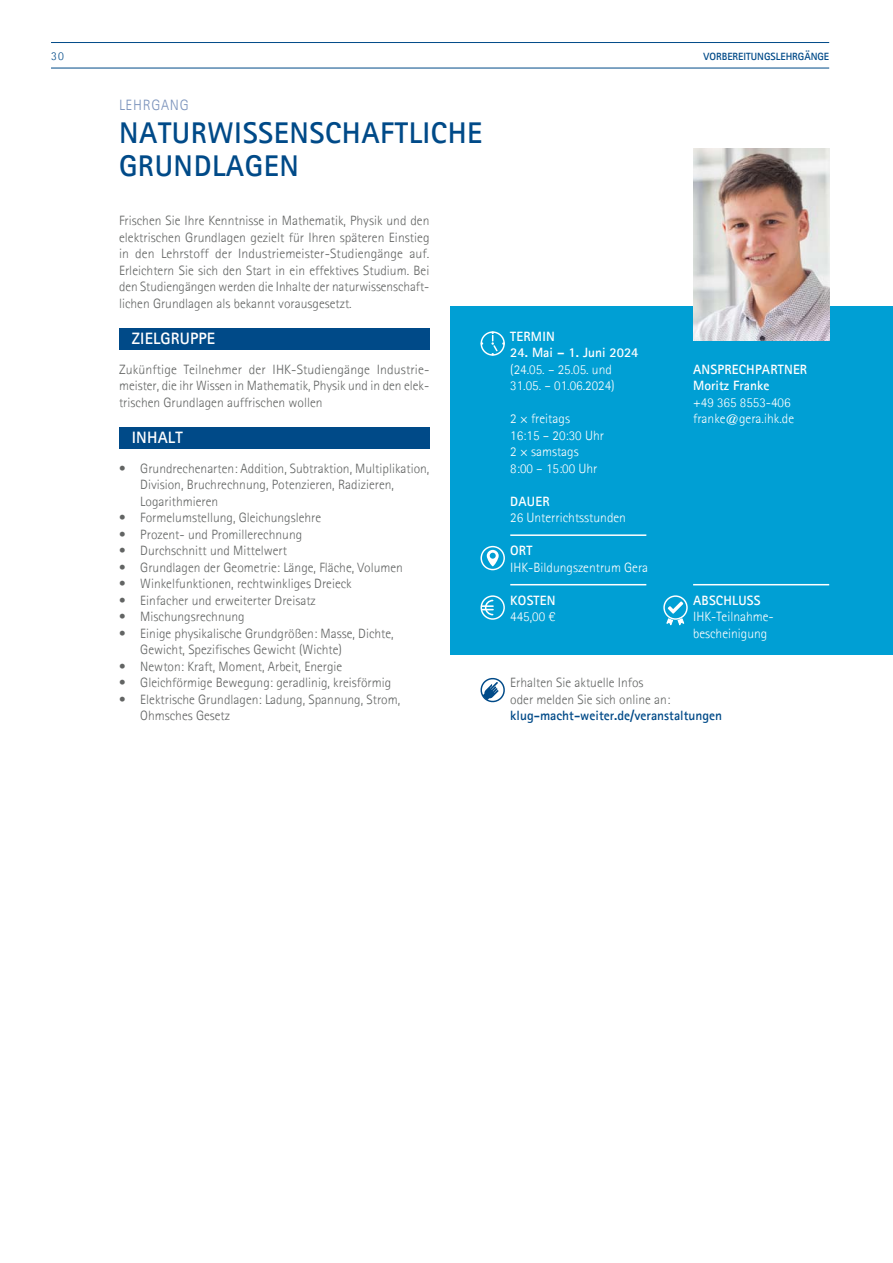
<style>
.page{position:relative;width:893px;height:1263px;background:#fff}
.page>*{position:absolute;margin:0;border:0;box-sizing:border-box;transform-origin:0 0}
.t1{font:700 30px "Agfa Rotis Sans Serif";letter-spacing:.02em;color:#004a88}
.t2{font:700 16.5px "Agfa Rotis Sans Serif";letter-spacing:.01em;color:#fff}
.t3{font:300 15px "Agfa Rotis Sans Serif";letter-spacing:.05em;color:#7b93bc}
.t4{font:300 13.5px/16.5px "Agfa Rotis Sans Serif";color:#626463}
.t5{font:300 13.5px/16.5px "Agfa Rotis Sans Serif";color:#fff}
.t6{font:700 13.5px "Agfa Rotis Sans Serif";letter-spacing:.015em;color:#fff}
.t7{font:700 13.5px "Agfa Rotis Sans Serif";color:#004a88}
.t8{font:300 12px "Agfa Rotis Sans Serif";color:#004a88}
.t9{font:700 10.5px "Agfa Rotis Sans Serif";color:#004a88}
</style>
<div class="page">
<hr style="left:51px;top:68px;width:778px;height:1px;background:#004a88">
<hr style="left:51px;top:42px;width:778px;height:1px;background:#004a88">
<div style="left:451px;top:306px;width:442px;height:349px;background:#009fd4"></div>
<div style="left:119px;top:328px;width:310px;height:21px;background:#004a88"></div>
<div style="left:119px;top:427px;width:310px;height:21px;background:#004a88"></div>
<hr style="left:510px;top:534px;width:136px;height:2px;background:#fff">
<hr style="left:510px;top:584px;width:136px;height:1px;background:#fff">
<svg style="left:480px;top:331px;width:25px;height:25px"></svg>
<svg style="left:480px;top:546px;width:25px;height:24px"></svg>
<svg style="left:480px;top:595px;width:25px;height:25px"></svg>
<hr style="left:693px;top:584px;width:136px;height:1px;background:#fff">
<svg style="left:663px;top:595px;width:25px;height:31px"></svg>
<svg style="left:480px;top:677px;width:25px;height:26px"></svg>
<img style="left:693px;top:149px;width:136px;height:191px">
<p class="t8" style="left:51px;top:49px;width:14px">30</p>
<p class="t9" style="left:704px;top:50px;width:127px">VORBEREITUNGSLEHRGÄNGE</p>
<p class="t3" style="left:119px;top:96px;width:71px">LEHRGANG</p>
<h1 class="t1" style="left:119px;top:114px;width:209px">NATURWISSENSCHAF</h1>
<h1 class="t1" style="left:395px;top:114px;width:89px">TLICH E</h1>
<h1 class="t1" style="left:119px;top:147px;width:181px">GRUNDLAGEN</h1>
<p class="t4" style="left:119px;top:212px;width:312px;text-align:justify">Frischen Sie Ihre Kenntnisse in Mathematik, Physik und den elektrischen Grundlagen gezielt für Ihren späteren Einstieg in den Lehrstoff der Industriemeister-Studiengänge auf.<br>Erleichtern Sie sich den Start in ein effektives Studium. Bei den Studiengängen werden die Inhalte der naturwissenschaft&shy;lichen Grundlagen als bekannt vorausgesetzt.</p>
<p class="t2" style="left:132px;top:328px;width:85px">ZIELGRUPPE</p>
<p class="t4" style="left:119px;top:361px;width:312px">Zukünftige Teilnehmer der IHK-Studiengänge Industrie&shy;meister, die ihr Wissen in Mathematik, Physik und in den elek&shy;trischen Grundlagen auffrischen wollen</p>
<p class="t2" style="left:132px;top:427px;width:52px">INHALT</p>
<p class="t4" style="left:140px;top:460px;width:291px;text-indent:-21px">• Grundrechenarten: Addition, Subtraktion, Multiplikation,<br>Division, Bruchrechnung, Potenzieren, Radizieren,<br>Logarithmieren</p>
<p class="t4" style="left:119px;top:509px;width:204px">• Formelumstellung, Gleichungslehre</p>
<p class="t4" style="left:119px;top:526px;width:185px">• Prozent- und Promillerechnung</p>
<p class="t4" style="left:119px;top:542px;width:170px">• Durchschnitt und Mittelwert</p>
<p class="t4" style="left:119px;top:559px;width:285px">• Grundlagen der Geometrie: Länge, Fläche, Volumen</p>
<p class="t4" style="left:119px;top:575px;width:234px">• Winkelfunktionen, rechtwinkliges Dreieck</p>
<p class="t4" style="left:119px;top:592px;width:198px">• Einfacher und erweiterter Dreisatz</p>
<p class="t4" style="left:119px;top:608px;width:127px">• Mischungsrechnung</p>
<p class="t4" style="left:140px;top:625px;width:255px;text-indent:-21px">• Einige physikalische Grundgrößen: Masse, Dichte,<br>Gewicht, Spezifisches Gewicht (Wichte)</p>
<p class="t4" style="left:119px;top:658px;width:225px">• Newton: Kraft, Moment, Arbeit, Energie</p>
<p class="t4" style="left:119px;top:674px;width:274px">• Gleichförmige Bewegung: geradlinig, kreisförmig</p>
<p class="t4" style="left:140px;top:691px;width:261px;text-indent:-21px">• Elektrische Grundlagen: Ladung, Spannung, Strom,<br>Ohmsches Gesetz</p>
<p class="t6" style="left:510px;top:328px;width:39px">TERMIN</p>
<p class="t6" style="left:510px;top:344px;width:130px">24. MAI – 1. JUNI 2024</p>
<p class="t5" style="left:510px;top:361px;width:106px">(24.05. – 25.05. und<br>31.05. – 01.06.2024)</p>
<p class="t5" style="left:510px;top:410px;width:95px">2 × freitags<br>16:15 – 20:30 Uhr<br>2 × samstags<br>8:00 – 15:00 Uhr</p>
<p class="t6" style="left:510px;top:492px;width:25px">DAUER</p>
<p class="t5" style="left:510px;top:509px;width:117px">26 Unterrichtsstunden</p>
<p class="t6" style="left:510px;top:542px;width:16px">ORT</p>
<p class="t5" style="left:510px;top:559px;width:140px">IHK-Bildungszentrum Gera</p>
<p class="t6" style="left:510px;top:591px;width:47px">KOSTEN</p>
<p class="t5" style="left:510px;top:608px;width:41px">445,00 ¤</p>
<p class="t6" style="left:693px;top:361px;width:55px">ANSPRECHPA</p>
<p class="t6" style="left:770px;top:361px;width:38px">RTNER</p>
<p class="t6" style="left:693px;top:377px;width:78px">MORITZ FRANKE</p>
<p class="t5" style="left:693px;top:394px;width:102px">+49 365 8553-406 franke@gera.ihk.de</p>
<p class="t6" style="left:693px;top:592px;width:69px">ABSCHLUSS</p>
<p class="t5" style="left:693px;top:608px;width:81px">IHK-Teilnahme&shy;bescheinigung</p>
<p class="t4" style="left:510px;top:674px;width:161px">Erhalten Sie aktuelle Infos<br>oder melden Sie sich online an:</p>
<p class="t7" style="left:510px;top:707px;width:213px">KLUG-MACHT-WEITER.DE/VERANSTALTUNGEN</p>
</div>
